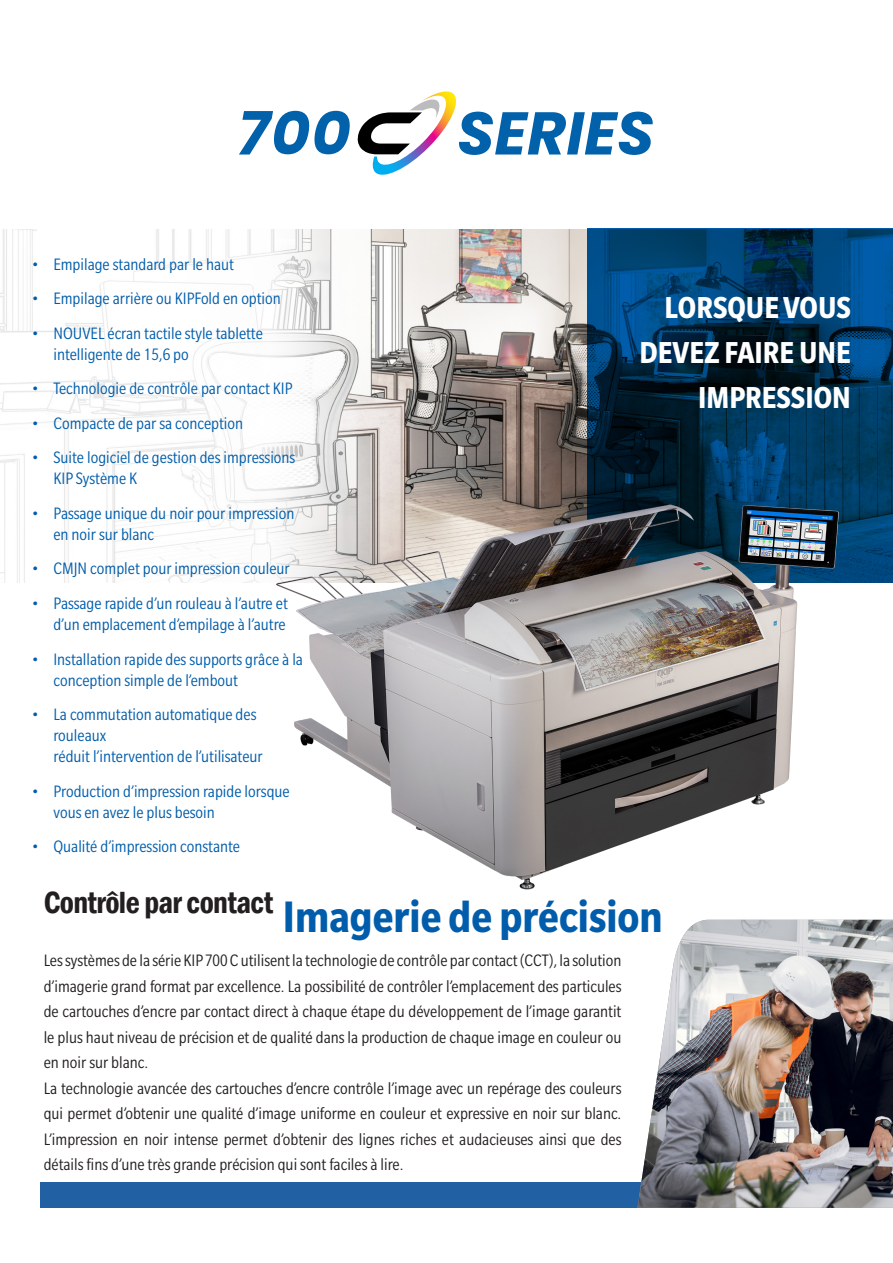
<style>
.page{position:relative;width:893px;height:1263px;background:#fff}
.page>*{position:absolute;margin:0;border:0;box-sizing:border-box;transform-origin:0 0}
.t1{font:italic 700 60.3px "Poppins";color:#0161aa}
.t2{font:700 condensed 48px "Slate Pro";color:#015dab}
.t3{font:700 condensed 33px/45px "Slate Pro";color:#fff;text-align:right}
.t4{font:condensed 18px/25.5px "Slate Pro";color:#231f20}
.t5{font:condensed 18px/21px "Slate Pro";color:#015dab}
</style>
<div class="page">
<img style="left:0;top:229px;width:587px;height:354px">
<svg style="left:587px;top:228px;width:306px;height:355px;background:#00365c"></svg>
<svg style="left:357px;top:91px;width:99px;height:84px"></svg>
<div style="left:41px;top:1182px;width:798px;height:26px;background:#2161a3"></div>
<img style="left:252px;top:497px;width:595px;height:393px">
<img style="left:637px;top:920px;width:256px;height:288px">
<p class="t1" style="left:238px;top:98px;width:115px">700</p>
<p class="t1" style="left:457px;top:98px;width:199px">SERIES</p>
<p class="t5" style="left:32px;top:254px;width:203px">• Empilage standard par le haut</p>
<p class="t5" style="left:32px;top:288px;width:250px">• Empilage arrière ou KIPFold en option</p>
<p class="t5" style="left:53px;top:323px;width:211px;text-indent:-21px">• NOUVEL écran tactile style tablette intelligente de 15,6 po</p>
<p class="t5" style="left:32px;top:378px;width:262px">• Technologie de contrôle par contact KIP</p>
<p class="t5" style="left:32px;top:413px;width:212px">• Compacte de par sa conception</p>
<p class="t5" style="left:53px;top:447px;width:243px;text-indent:-21px">• Suite logiciel de gestion des impressions<br>KIP Système K</p>
<p class="t5" style="left:53px;top:503px;width:243px;text-indent:-21px">• Passage unique du noir pour impression en noir sur blanc</p>
<p class="t5" style="left:32px;top:558px;width:259px">• CMJN complet pour impression couleur</p>
<p class="t5" style="left:32px;top:593px;width:257px;text-align:right">• Passage rapide d’un rouleau à l’autre et d’un emplacement d’empilage à l’autre</p>
<p class="t5" style="left:53px;top:648px;width:251px;text-indent:-21px">• Installation rapide des supports grâce à la conception simple de l’embout</p>
<p class="t5" style="left:53px;top:704px;width:211px;text-indent:-21px">• La commutation automatique des rouleaux<br>réduit l’intervention de l’utilisateur</p>
<p class="t5" style="left:53px;top:780px;width:238px;text-indent:-21px">• Production d’impression rapide lorsque vous en avez le plus besoin</p>
<p class="t5" style="left:32px;top:836px;width:209px">• Qualité d’impression constante</p>
<p class="t3" style="left:639px;top:285px;width:213px">LORSQUE VOUS<br>DEVEZ FAIRE UNE<br>IMPRESSION</p>
<p class="t2" style="left:44px;top:891px;width:621px"><sup>Contrôle</sup> <sup>par</sup> <sup>contact</sup> Imagerie de précision</p>
<p class="t4" style="left:44px;top:947px;width:579px">Les systèmes de la série KIP 700 C utilisent la technologie de contrôle par contact (CCT), la solution d’imagerie grand format par excellence. La possibilité de contrôler l’emplacement des particules de cartouches d’encre par contact direct à chaque étape du développement de l’image garantit le plus haut niveau de précision et de qualité dans la production de chaque image en couleur ou en noir sur blanc.<br>La technologie avancée des cartouches d’encre contrôle l’image avec un repérage des couleurs qui permet d’obtenir une qualité d’image uniforme en couleur et expressive en noir sur blanc.<br>L’impression en noir intense permet d’obtenir des lignes riches et audacieuses ainsi que des détails fins d’une très grande précision qui sont faciles à lire.</p>
</div>
